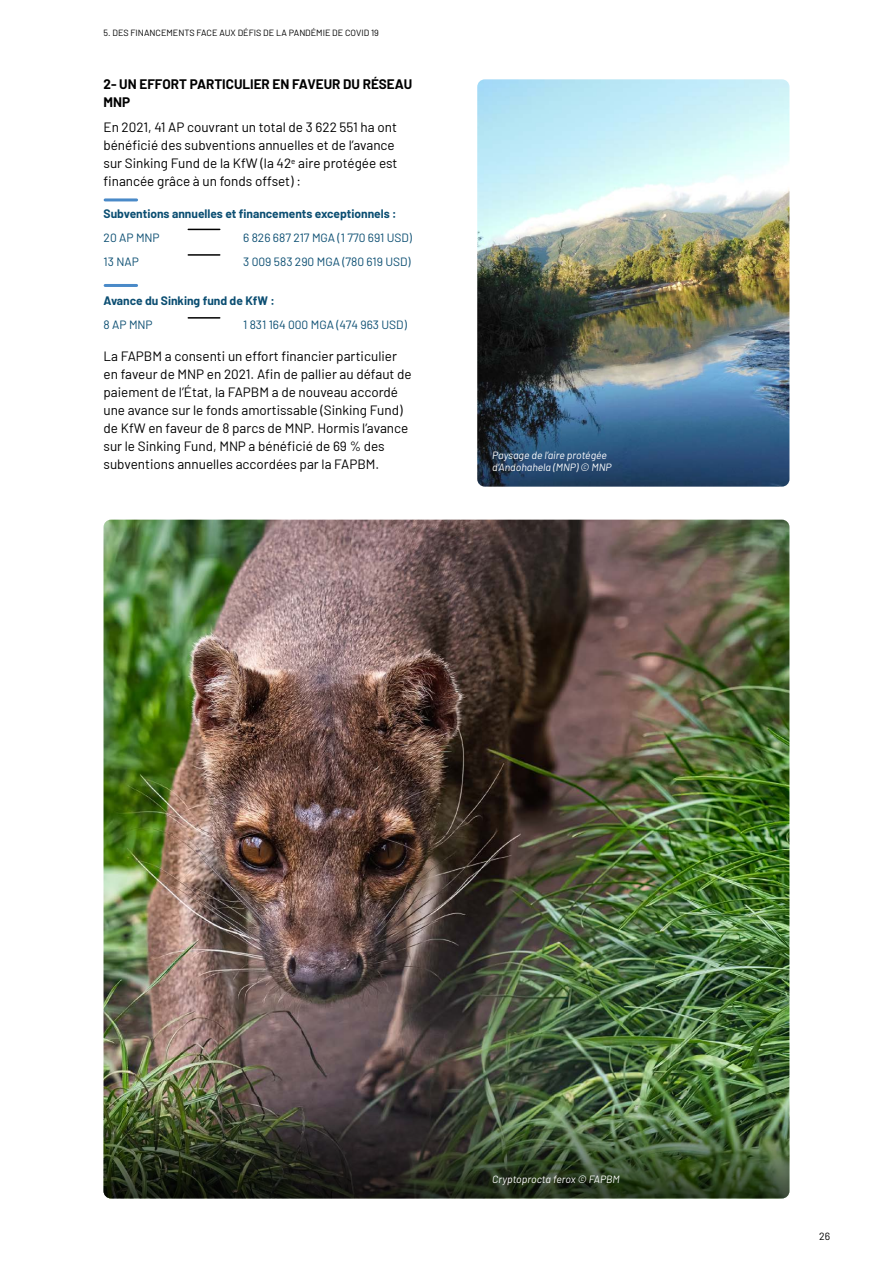
<style>
.page{position:relative;width:893px;height:1263px;background:#fff}
.page>*{position:absolute;margin:0;border:0;box-sizing:border-box;transform-origin:0 0}
.Txt{font:13.5px/18px "Barlow";color:#000}
.Txt-2{font:700 13.5px/18px "Barlow";color:#000}
.Tableaux{font:12px "Barlow";color:#0b4e72}
.Tableaux-2{font:700 12px "Barlow";color:#0b4e72}
.Légende{font:italic 10.5px/12.6px "Barlow";color:#fff}
.Chapitre{font:10.5px "Barlow";color:#000}
.Rap{font:9px "Barlow";color:#000}
</style>
<div class="page">
<img style="left:104px;top:520px;width:685px;height:576px">
<img style="left:104px;top:1096px;width:685px;height:102px">
<hr style="left:105px;top:284px;width:32px;height:3px;background:#4a8ac8">
<hr style="left:105px;top:198px;width:32px;height:3px;background:#4a8ac8">
<hr style="left:188px;top:229px;width:32px;height:1px;background:#000">
<hr style="left:188px;top:254px;width:32px;height:2px;background:#000">
<hr style="left:188px;top:317px;width:32px;height:2px;background:#000">
<img style="left:477px;top:79px;width:312px;height:408px">
<p class="Rap" style="left:104px;top:27px;width:277px">5. DES FINANCEMENTS FACE AUX DÉFIS DE LA PANDÉMIE DE COVID 19</p>
<p class="Txt-2" style="left:104px;top:74px;width:310px">2- UN EFFORT PARTICULIER EN FAVEUR DU RÉSEAU<br>MNP</p>
<p class="Txt" style="left:104px;top:117px;width:296px">En 2021, 41 AP couvrant un total de 3 622 551 ha ont bénéficié des subventions annuelles et de l’avance sur Sinking Fund de la KfW (la 42<sup>e</sup> aire protégée est financée grâce à un fonds offset) :</p>
<p class="Tableaux-2" style="left:104px;top:205px;width:294px">Subventions annuelles et financements exceptionnels :</p>
<p class="Tableaux" style="left:104px;top:229px;width:58px">20 AP MNP</p>
<p class="Tableaux" style="left:243px;top:229px;width:170px">6 826 687 217 MGA (1 770 691 USD)</p>
<p class="Tableaux" style="left:104px;top:253px;width:37px">13 NAP</p>
<p class="Tableaux" style="left:243px;top:253px;width:169px">3 009 583 290 MGA (780 619 USD)</p>
<p class="Tableaux-2" style="left:104px;top:292px;width:173px">Avance du Sinking fund de KfW :</p>
<p class="Tableaux" style="left:104px;top:316px;width:51px">8 AP MNP</p>
<p class="Tableaux" style="left:243px;top:316px;width:165px">1 831 164 000 MGA (474 963 USD)</p>
<p class="Txt" style="left:104px;top:346px;width:310px">La FAPBM a consenti un effort financier particulier en faveur de MNP en 2021. Afin de pallier au défaut de paiement de l’État, la FAPBM a de nouveau accordé une avance sur le fonds amortissable (Sinking Fund) de KfW en faveur de 8 parcs de MNP. Hormis l’avance sur le Sinking Fund, MNP a bénéficié de 69 % des subventions annuelles accordées par la FAPBM.</p>
<p class="Légende" style="left:492px;top:448px;width:121px">Paysage de l’aire protégée d’Andohahela (MNP) © MNP</p>
<p class="Légende" style="left:492px;top:1172px;width:129px">Cryptoprocta ferox © FAPBM</p>
<p class="Chapitre" style="left:819px;top:1228px;width:13px">26</p>
</div>
